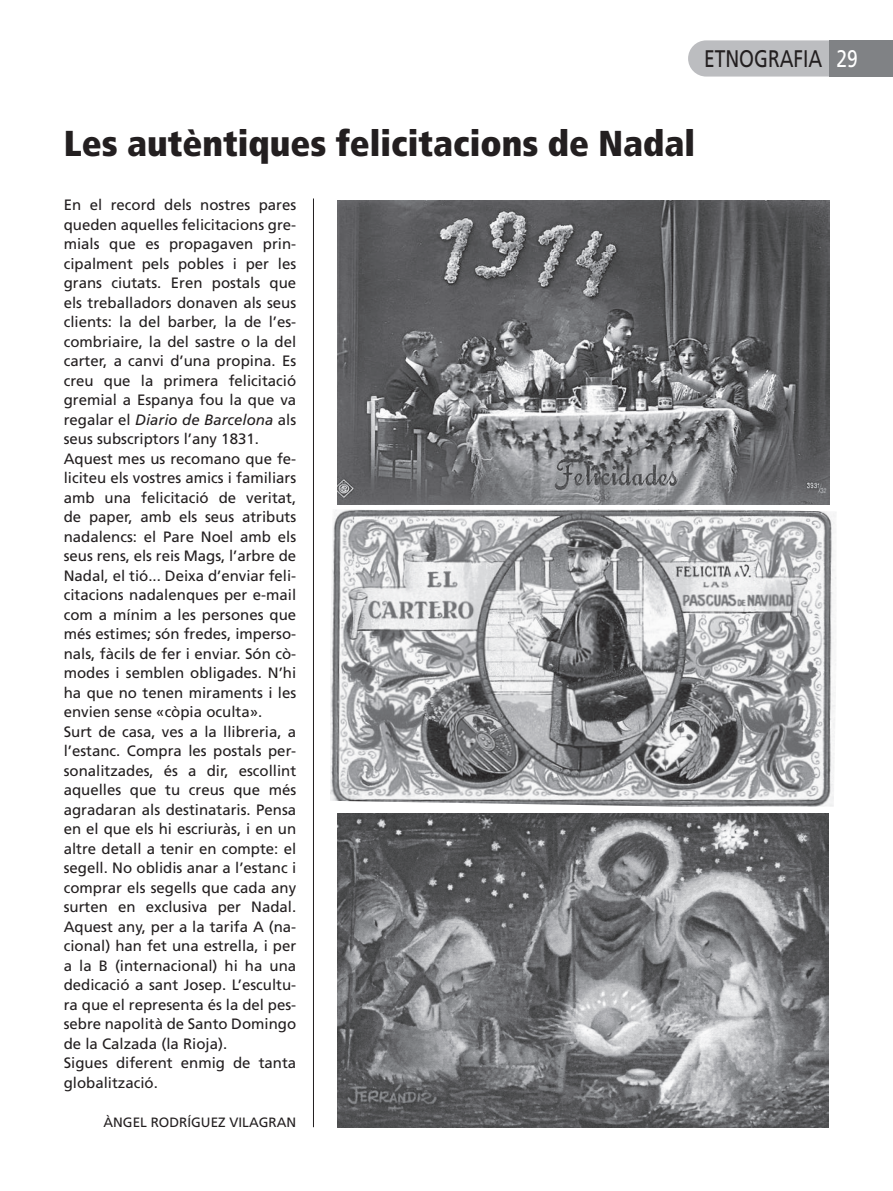
<style>
.page{position:relative;width:893px;height:1191px;background:#fff}
.page>*{position:absolute;margin:0;border:0;box-sizing:border-box;transform-origin:0 0}
.t1{font:900 condensed 36px "Frutiger";color:#231f20}
.t2{font:24px "Frutiger";color:#231f20;scale:.8 1}
.t3{font:15px/19.5px "Frutiger";color:#231f20}
.t4{font:13.5px "Frutiger";color:#231f20}
.s1{color:#fff}
.s2{font-style:italic}
</style>
<div class="page">
<svg style="left:688px;top:40px;width:141px;height:37px;background:#bfc0c3"></svg>
<div style="left:829px;top:40px;width:64px;height:37px;background:#808285"></div>
<hr style="left:313px;top:198px;width:1px;height:929px;background:#231f20">
<img style="left:338px;top:200px;width:491px;height:305px">
<img style="left:330px;top:509px;width:506px;height:297px">
<img style="left:338px;top:813px;width:491px;height:314px">
<h2 class="t2" style="left:704px;top:45px;width:194px">ETNOGRAFIA <span class="s1">29</span></h2>
<h1 class="t1" style="left:64px;top:122px;width:633px">Les autèntiques felicitacions de Nadal</h1>
<p class="t3" style="left:64px;top:195px;width:234px">En el record dels nostres pares queden aquelles felicitacions gre&shy;mials que es propagaven prin&shy;cipalment pels pobles i per les grans ciutats. Eren postals que els treballadors donaven als seus clients: la del barber, la de l’es&shy;combriaire, la del sastre o la del carter, a canvi d’una propina. Es creu que la primera felicitació gremial a Espanya fou la que va regalar el <span class="s2">Diario de Barcelona</span> als seus subscriptors l’any 1831.<br>Aquest mes us recomano que fe&shy;liciteu els vostres amics i familiars amb una felicitació de veritat, de paper, amb els seus atributs nadalencs: el Pare Noel amb els seus rens, els reis Mags, l’arbre de<br>Nadal, el tió... Deixa d’enviar feli&shy;citacions nadalenques per e-mail com a mínim a les persones que més estimes; són fredes, imperso&shy;nals, fàcils de fer i enviar. Són cò&shy;modes i semblen obligades. N’hi ha que no tenen miraments i les envien sense «còpia oculta».<br>Surt de casa, ves a la llibreria, a l’estanc. Compra les postals per&shy;sonalitzades, és a dir, escollint aquelles que tu creus que més agradaran als destinataris. Pensa en el que els hi escriuràs, i en un altre detall a tenir en compte: el segell. No oblidis anar a l’estanc i comprar els segells que cada any surten en exclusiva per Nadal.<br>Aquest any, per a la tarifa A (na&shy;cional) han fet una estrella, i per a la B (internacional) hi ha una dedicació a sant Josep. L’escultu&shy;ra que el representa és la del pes&shy;sebre napolità de Santo Domingo de la Calzada (la Rioja).<br>Sigues diferent enmig de tanta globalització.</p>
<p class="t4" style="left:103px;top:1114px;width:194px">ÀNGEL RODRÍGUEZ VILAGRAN</p>
</div>
